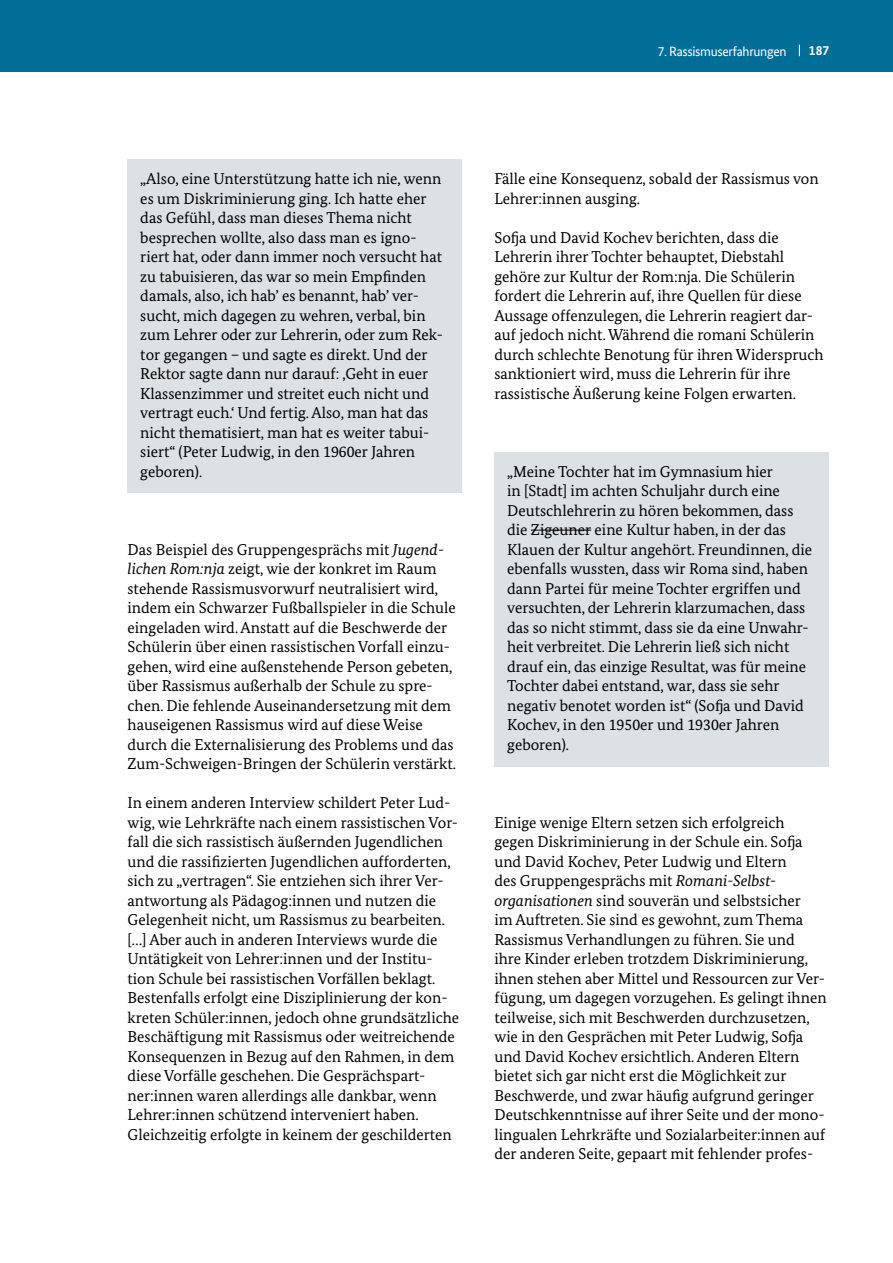
<style>
.page{position:relative;width:893px;height:1263px;background:#fff}
.page>*{position:absolute;margin:0;border:0;box-sizing:border-box;transform-origin:0 0}
.t1{font:15.75px/19.5px "Bundes Serif";color:#000}
.t2{font:13.5px "Bundes Sans";letter-spacing:-.025em;color:#fff}
.t3{font:700 13.5px "Bundes Sans";color:#fff}
.s1{font-style:italic}
</style>
<div class="page">
<div style="left:0;top:0;width:893px;height:72px;background:#006e96"></div>
<div style="left:128px;top:159px;width:334px;height:334px;background:#dce1e5"></div>
<div style="left:494px;top:452px;width:335px;height:314px;background:#dce1e5"></div>
<hr style="left:531px;top:530px;width:60px;height:1px;background:#000">
<p class="t2" style="left:658px;top:43px;width:130px">7. Rassismuserfahrungen</p>
<p class="t3" style="left:809px;top:42px;width:22px">187</p>
<p class="t1" style="left:140px;top:169px;width:304px">„Also, eine Unterstützung hatte ich nie, wenn es um Diskriminierung ging. Ich hatte eher das Gefühl, dass man dieses Thema nicht besprechen wollte, also dass man es igno&shy;riert hat, oder dann immer noch versucht hat zu tabuisieren, das war so mein Empfinden damals, also, ich hab’ es benannt, hab’ ver&shy;sucht, mich dagegen zu wehren, verbal, bin zum Lehrer oder zur Lehrerin, oder zum Rek&shy;tor gegangen – und sagte es direkt. Und der Rektor sagte dann nur darauf: ‚Geht in euer Klassenzimmer und streitet euch nicht und vertragt euch.‘ Und fertig. Also, man hat das nicht thematisiert, man hat es weiter tabui&shy;siert“ (Peter Ludwig, in den 1960er Jahren geboren).</p>
<p class="t1" style="left:128px;top:539px;width:330px">Das Beispiel des Gruppengesprächs mit <span class="s1">Jugend&shy;lichen Rom:nja</span> zeigt, wie der konkret im Raum stehende Rassismusvorwurf neutralisiert wird, indem ein Schwarzer Fußballspieler in die Schule eingeladen wird. Anstatt auf die Beschwerde der Schülerin über einen rassistischen Vorfall einzu&shy;gehen, wird eine außenstehende Person gebeten, über Rassismus außerhalb der Schule zu spre&shy;chen. Die fehlende Auseinandersetzung mit dem hauseigenen Rassismus wird auf diese Weise durch die Externalisierung des Problems und das Zum-Schweigen-Bringen der Schülerin verstärkt.</p>
<p class="t1" style="left:128px;top:793px;width:333px">In einem anderen Interview schildert Peter Lud&shy;wig, wie Lehrkräfte nach einem rassistischen Vor&shy;fall die sich rassistisch äußernden Jugendlichen und die rassifizierten Jugendlichen aufforderten, sich zu „vertragen“. Sie entziehen sich ihrer Ver&shy;antwortung als Pädagog:innen und nutzen die Gelegenheit nicht, um Rassismus zu bearbeiten. […] Aber auch in anderen Interviews wurde die Untätigkeit von Lehrer:innen und der Institu&shy;tion Schule bei rassistischen Vorfällen beklagt.<br>Bestenfalls erfolgt eine Disziplinierung der kon&shy;kreten Schüler:innen, jedoch ohne grundsätzliche Beschäftigung mit Rassismus oder weitreichende Konsequenzen in Bezug auf den Rahmen, in dem diese Vorfälle geschehen. Die Gesprächspart&shy;ner:innen waren allerdings alle dankbar, wenn Lehrer:innen schützend interveniert haben.<br>Gleichzeitig erfolgte in keinem der geschilderten</p>
<p class="t1" style="left:494px;top:169px;width:326px">Fälle eine Konsequenz, sobald der Rassismus von<br>Lehrer:innen ausging.</p>
<p class="t1" style="left:494px;top:227px;width:331px">Sofja und David Kochev berichten, dass die Lehrerin ihrer Tochter behauptet, Diebstahl gehöre zur Kultur der Rom:nja. Die Schülerin fordert die Lehrerin auf, ihre Quellen für diese Aussage offenzulegen, die Lehrerin reagiert dar&shy;auf jedoch nicht. Während die romani Schülerin durch schlechte Benotung für ihren Widerspruch sanktioniert wird, muss die Lehrerin für ihre rassistische Äußerung keine Folgen erwarten.</p>
<p class="t1" style="left:507px;top:461px;width:306px">„Meine Tochter hat im Gymnasium hier<br>in [Stadt] im achten Schuljahr durch eine Deutschlehrerin zu hören bekommen, dass die Zigeuner eine Kultur haben, in der das Klauen der Kultur angehört. Freundinnen, die ebenfalls wussten, dass wir Roma sind, haben dann Partei für meine Tochter ergriffen und versuchten, der Lehrerin klarzumachen, dass das so nicht stimmt, dass sie da eine Unwahr&shy;heit verbreitet. Die Lehrerin ließ sich nicht drauf ein, das einzige Resultat, was für meine Tochter dabei entstand, war, dass sie sehr negativ benotet worden ist“ (Sofja und David Kochev, in den 1950er und 1930er Jahren geboren).</p>
<p class="t1" style="left:494px;top:812px;width:334px">Einige wenige Eltern setzen sich erfolgreich gegen Diskriminierung in der Schule ein. Sofja und David Kochev, Peter Ludwig und Eltern<br>des Gruppengesprächs mit <span class="s1">Romani-Selbst&shy;organisationen</span> sind souverän und selbstsicher<br>im Auftreten. Sie sind es gewohnt, zum Thema Rassismus Verhandlungen zu führen. Sie und<br>ihre Kinder erleben trotzdem Diskriminierung, ihnen stehen aber Mittel und Ressourcen zur Ver&shy;fügung, um dagegen vorzugehen. Es gelingt ihnen teilweise, sich mit Beschwerden durchzusetzen, wie in den Gesprächen mit Peter Ludwig, Sofja und David Kochev ersichtlich. Anderen Eltern bietet sich gar nicht erst die Möglichkeit zur Beschwerde, und zwar häufig aufgrund geringer Deutschkenntnisse auf ihrer Seite und der mono&shy;lingualen Lehrkräfte und Sozialarbeiter:innen auf der anderen Seite, gepaart mit fehlender profes-</p>
</div>
